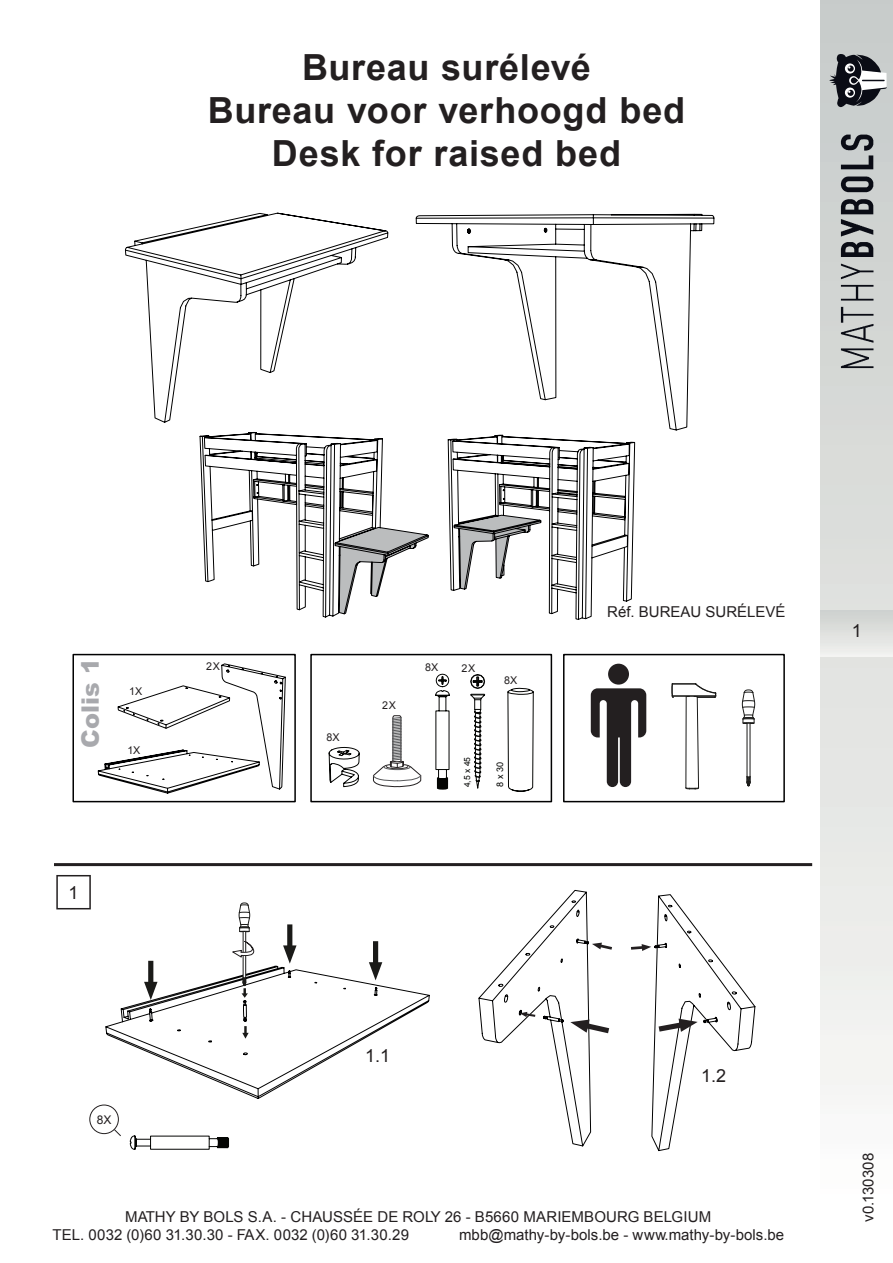
<style>
.page{position:relative;width:893px;height:1263px;background:#fff}
.page>*{position:absolute;margin:0;border:0;box-sizing:border-box;transform-origin:0 0}
.t1{font:700 36px/43.2px "Arial";letter-spacing:.02em;color:#231f20;text-align:center}
.t2{font:900 24px "Arial";color:#a8a9ad}
.t3{font:18px "Arial";color:#231f20}
.t4{font:15px/18px "Arial";letter-spacing:.005em;color:#231f20}
.t5{font:12px "Arial";color:#231f20}
.t6{font:10.8px "Arial";letter-spacing:.005em;color:#231f20}
.t7{font:9.15px "Arial";color:#040503}
.t8{font:8.4px "Arial";color:#040503}
</style>
<div class="page">
<div style="left:821px;top:0;width:72px;height:1263px;background:linear-gradient(to bottom,#c4c8c6,#fdfdfb)"></div>
<div style="left:821px;top:611px;width:72px;height:45px;background:linear-gradient(to bottom,#ced1ce,#f1f1ef)"></div>
<svg style="left:841px;top:285px;width:32px;height:16px"></svg>
<svg style="left:841px;top:264px;width:32px;height:15px"></svg>
<svg style="left:841px;top:242px;width:32px;height:15px"></svg>
<svg style="left:841px;top:177px;width:32px;height:15px"></svg>
<svg style="left:841px;top:199px;width:32px;height:37px"></svg>
<svg style="left:841px;top:135px;width:32px;height:34px"></svg>
<svg style="left:841px;top:307px;width:32px;height:61px;background:#a5a8a8"></svg>
<svg style="left:829px;top:54px;width:58px;height:53px;background:#737579"></svg>
<hr style="left:54px;top:863px;width:758px;height:3px;background:#231f20">
<svg style="left:558px;top:894px;width:198px;height:257px"></svg>
<svg style="left:671px;top:683px;width:45px;height:106px"></svg>
<svg style="left:643px;top:944px;width:8px;height:7px"></svg>
<svg style="left:659px;top:1019px;width:39px;height:13px"></svg>
<svg style="left:643px;top:689px;width:3px;height:48px"></svg>
<svg style="left:742px;top:689px;width:13px;height:98px"></svg>
<div style="left:563px;top:654px;width:222px;height:148px;border:2px solid #000001"></div>
<div style="left:72px;top:654px;width:224px;height:148px;border:2px solid #000001"></div>
<svg style="left:129px;top:1135px;width:100px;height:15px"></svg>
<svg style="left:435px;top:675px;width:3px;height:114px"></svg>
<svg style="left:56px;top:875px;width:35px;height:34px"></svg>
<div style="left:89px;top:1105px;width:30px;height:29px;border:1px solid #231f20;border-radius:50%"></div>
<svg style="left:113px;top:1128px;width:8px;height:9px"></svg>
<svg style="left:105px;top:960px;width:325px;height:139px"></svg>
<svg style="left:97px;top:685px;width:92px;height:109px"></svg>
<svg style="left:125px;top:228px;width:64px;height:195px"></svg>
<svg style="left:429px;top:213px;width:286px;height:218px"></svg>
<svg style="left:438px;top:386px;width:205px;height:677px"></svg>
<svg style="left:189px;top:212px;width:240px;height:813px"></svg>
<h1 class="t1" style="left:208px;top:46px;width:479px">Bureau surélevé<br>Bureau voor verhoogd bed<br>Desk for raised bed</h1>
<h2 class="t2" style="left:73px;top:748px;width:91px;rotate:-90deg">Colis 1</h2>
<p class="t6" style="left:129px;top:684px;width:14px">1X</p>
<p class="t6" style="left:127px;top:743px;width:14px">1X</p>
<p class="t3" style="left:69px;top:880px;width:12px">1</p>
<p class="t6" style="left:206px;top:659px;width:15px">2X</p>
<p class="t5" style="left:97px;top:1111px;width:16px">8X</p>
<p class="t6" style="left:326px;top:730px;width:15px">8X</p>
<p class="t6" style="left:382px;top:698px;width:15px">2X</p>
<p class="t6" style="left:425px;top:660px;width:15px">8X</p>
<p class="t6" style="left:462px;top:661px;width:15px">2X</p>
<p class="t6" style="left:504px;top:672px;width:15px">8X</p>
<p class="t8" style="left:461px;top:787px;width:32px;rotate:-90deg">4,5 x 54</p>
<p class="t7" style="left:494px;top:787px;width:26px;rotate:-90deg">8 x 30</p>
<p class="t4" style="left:607px;top:603px;width:180px">Réf. BUREAU SURÉLEVÉ</p>
<p class="t3" style="left:365px;top:1043px;width:27px">1.1</p>
<p class="t3" style="left:701px;top:1063px;width:27px">1.2</p>
<p class="t4" style="left:52px;top:1207px;width:660px;text-indent:73px">MATHY BY BOLS S.A. - CHAUSSÉE DE ROLY 26 - B5660 MARIEMBOURG BELGIUM<br>TEL. 0032 (0)60 31.30.30 - FAX. 0032 (0)60 31.30.29</p>
<p class="t4" style="left:459px;top:1225px;width:327px">mbb@mathy-by-bols.be - www.mathy-by-bols.be</p>
<p class="t3" style="left:852px;top:619px;width:12px">1</p>
<p class="t4" style="left:859px;top:1222px;width:71px;rotate:-90deg">v0.130308</p>
</div>
